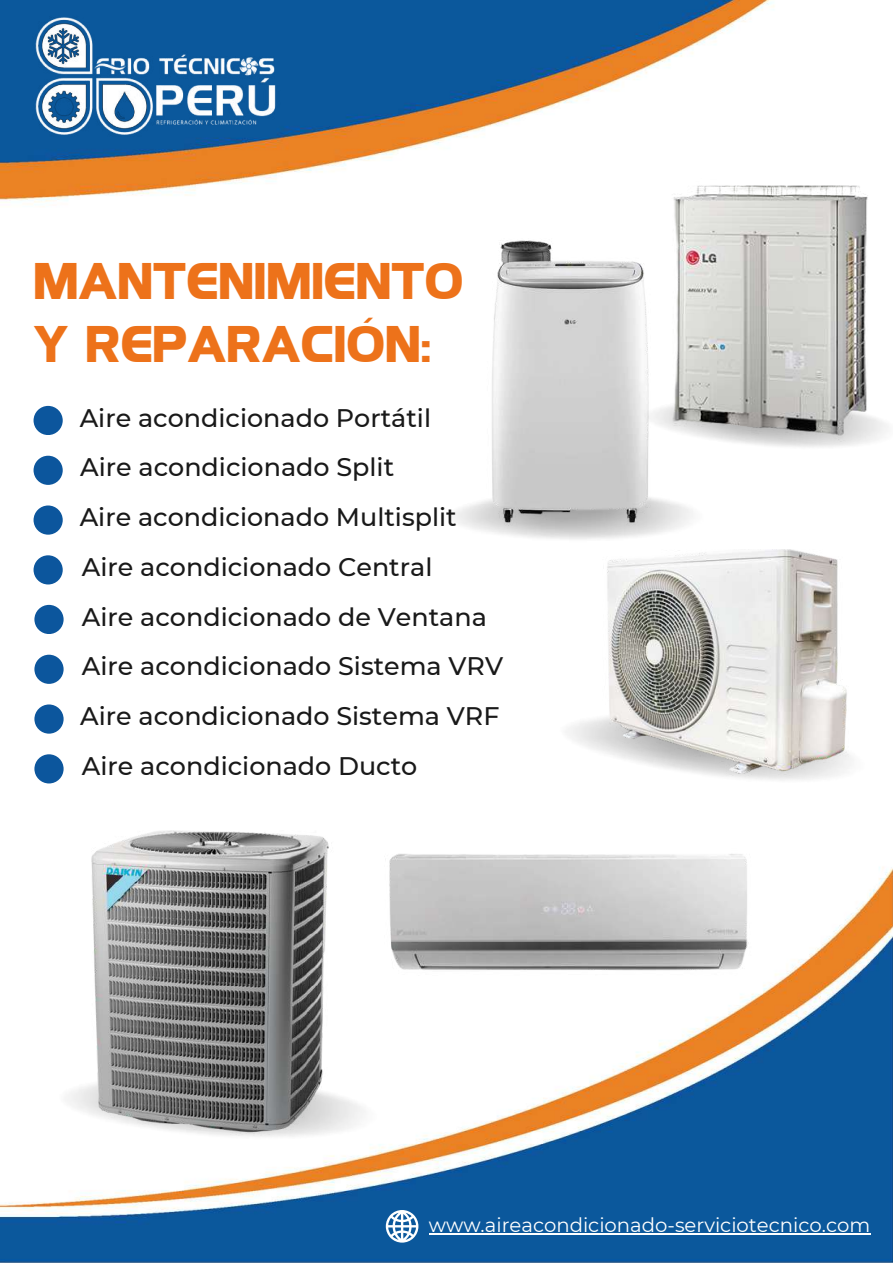
<style>
.page{position:relative;width:893px;height:1264px;background:#fff}
.page>*{position:absolute;margin:0;border:0;box-sizing:border-box;transform-origin:0 0}
.t1{font:700 46.05px/62.4px "Highland Gothic FLF";color:#ed721a}
.t2{font:500 25.35px/49.8px "Montserrat";color:#191919}
.t3{font:19.65px "Montserrat";color:#fff}
</style>
<div class="page">
<img style="left:0;top:0;width:892px;height:1262px">
<hr style="left:429px;top:1232px;width:441px;height:1px;background:#fff">
<svg style="left:386px;top:1209px;width:32px;height:33px"></svg>
<div style="left:34px;top:406px;width:29px;height:29px;background:#0c569d;border-radius:50%"></div>
<div style="left:34px;top:455px;width:29px;height:30px;background:#0c569d;border-radius:50%"></div>
<div style="left:34px;top:505px;width:29px;height:29px;background:#0c569d;border-radius:50%"></div>
<div style="left:34px;top:555px;width:29px;height:29px;background:#0c569d;border-radius:50%"></div>
<div style="left:34px;top:605px;width:30px;height:29px;background:#0c569d;border-radius:50%"></div>
<div style="left:34px;top:654px;width:30px;height:30px;background:#0c569d;border-radius:50%"></div>
<div style="left:34px;top:704px;width:30px;height:29px;background:#0c569d;border-radius:50%"></div>
<img style="left:444px;top:490px;width:261px;height:52px">
<img style="left:481px;top:215px;width:187px;height:334px">
<img style="left:553px;top:699px;width:321px;height:99px">
<img style="left:583px;top:549px;width:291px;height:234px">
<img style="left:639px;top:390px;width:253px;height:67px">
<img style="left:668px;top:178px;width:207px;height:272px">
<div style="left:34px;top:754px;width:30px;height:29px;background:#0c569d;border-radius:50%"></div>
<img style="left:357px;top:847px;width:424px;height:135px">
<img style="left:53px;top:1065px;width:332px;height:85px">
<img style="left:91px;top:830px;width:243px;height:311px">
<img style="left:17px;top:13px;width:274px;height:130px">
<h1 class="t1" style="left:34px;top:247px;width:431px">MANTENIMIENTO<br>Y REPARACIÓN:</h1>
<p class="t2" style="left:80px;top:392px;width:425px">Aire acondicionado Portátil<br>Aire acondicionado Split<br>Aire acondicionado Multisplit<br>Aire acondicionado Central<br>Aire acondicionado de Ventana<br>Aire acondicionado Sistema VRV<br>Aire acondicionado Sistema VRF<br>Aire acondicionado Ducto</p>
<p class="t3" style="left:429px;top:1212px;width:443px">www.aireacondicionado-serviciotecnico.com</p>
</div>
